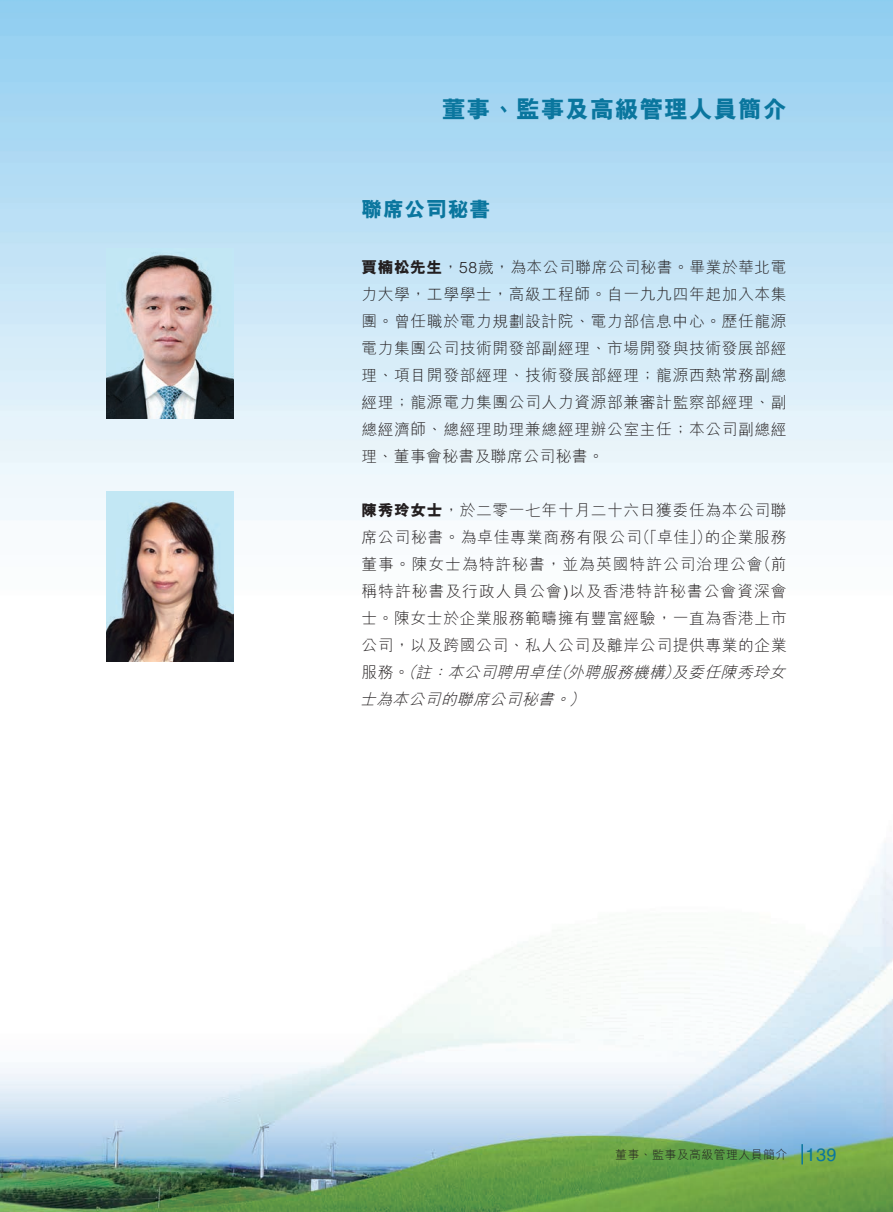
<style>
.page{position:relative;width:893px;height:1212px;background:#fff}
.page>*{position:absolute;margin:0;border:0;box-sizing:border-box;transform-origin:0 0}
.t1{font:800 24px "M Hei HK";letter-spacing:.03em;color:#0a769e}
.t2{font:800 21px "M Hei HK";letter-spacing:.03em;color:#0a769e}
.t3{font:300 15.75px/27px "M Hei HK";letter-spacing:.04em;color:#231f20;text-align:justify}
.t4{font:300 12px "M Hei HK";letter-spacing:.03em;color:#231f20}
.s1{font-weight:800}
.s2{font-family:"Helvetica LT Std"}
.s3{font-style:italic}
.s4{font-family:"Helvetica LT Std";font-weight:400;font-size:18px;color:#0a769e}
</style>
<div class="page">
<img style="left:0;top:0;width:893px;height:1212px">
<hr style="left:801px;top:1144px;width:2px;height:20px;background:#0a769e">
<img style="left:106px;top:248px;width:128px;height:170px">
<img style="left:106px;top:491px;width:128px;height:170px">
<h1 class="t1" style="left:442px;top:97px;width:346px">董事、監事及高級管理人員簡介</h1>
<h2 class="t2" style="left:361px;top:199px;width:130px">聯席公司秘書</h2>
<p class="t3" style="left:361px;top:254px;width:427px"><span class="s1">賈楠松先生</span>，<span class="s2">58</span>歲，為本公司聯席公司秘書。畢業於華北電力大學，工學學士，高級工程師。自一九九四年起加入本集團。曾任職於電力規劃設計院、電力部信息中心。歷任龍源電力集團公司技術開發部副經理、市場開發與技術發展部經理、項目開發部經理、技術發展部經理；龍源西熱常務副總經理；龍源電力集團公司人力資源部兼審計監察部經理、副總經濟師、總經理助理兼總經理辦公室主任；本公司副總經理、董事會秘書及聯席公司秘書。</p>
<p class="t3" style="left:360px;top:497px;width:431px;text-align:left"><span class="s1">陳秀玲女士</span>，於二零一七年十月二十六日獲委任為本公司聯席公司秘書。為卓佳專業商務有限公司（「卓佳」）的企業服務董事。陳女士為特許秘書，並為英國特許公司治理公會（前稱特許秘書及行政人員公會<span class="s2">)</span>以及香港特許秘書公會資深會士。陳女士於企業服務範疇擁有豐富經驗，一直為香港上市公司，以及跨國公司、私人公司及離岸公司提供專業的企業服務。<span class="s3">（註：本公司聘用卓佳（外聘服務機構）及委任陳秀玲女士為本公司的聯席公司秘書。）</span></p>
<p class="t4" style="left:615px;top:1148px;width:223px">董事、監事及高級管理人員簡介 <span class="s4">139</span></p>
</div>
